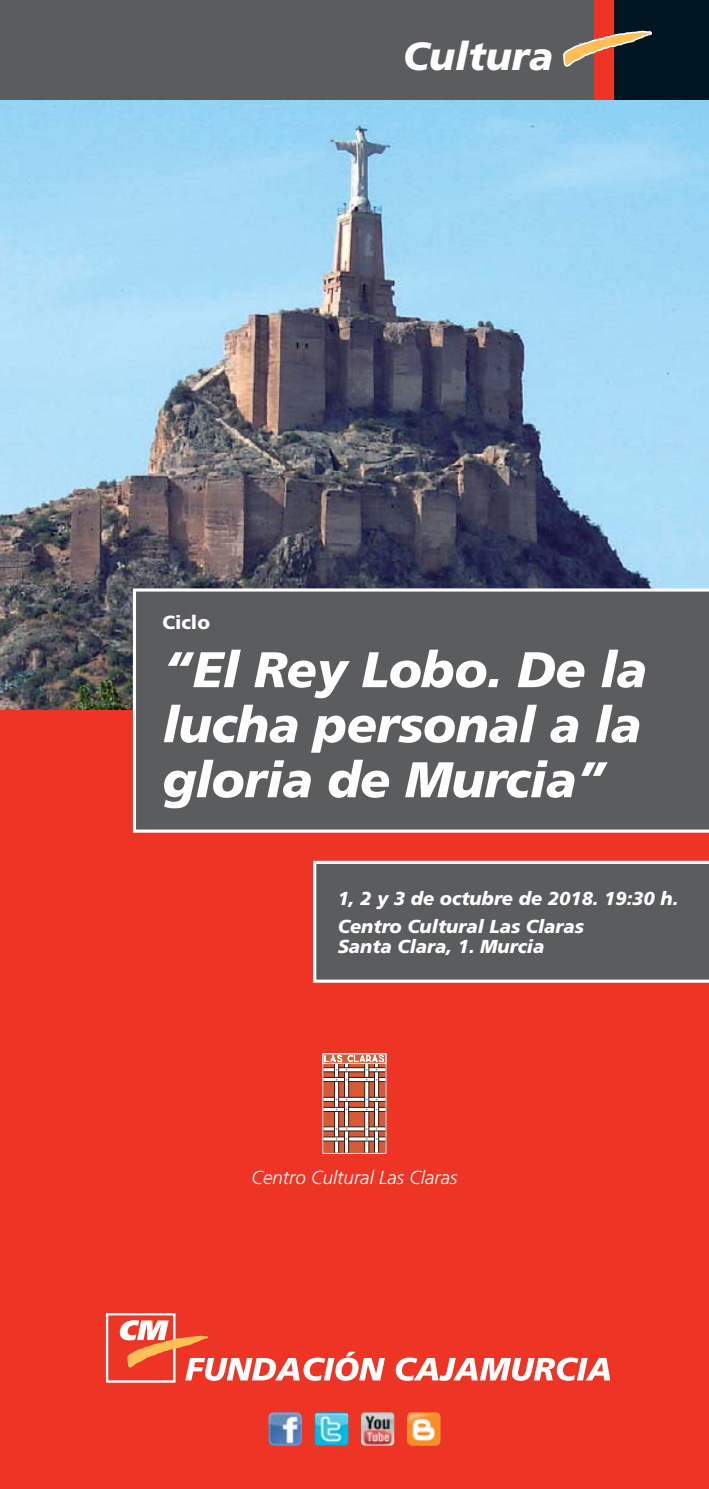
<style>
.page{position:relative;width:709px;height:1489px;background:#fff}
.page>*{position:absolute;margin:0;border:0;box-sizing:border-box;transform-origin:0 0}
.t1{font:italic 900 50px/55px "Frutiger";letter-spacing:-.01em;color:#fff;text-align:justify}
.t2{font:italic 900 39.25px "Frutiger";color:#fff}
.t3{font:900 19px "Frutiger";color:#fff}
.t4{font:italic 900 18.75px/27.8px "Frutiger";color:#fff}
.t5{font:italic 300 18.75px "Frutiger";color:#fff}
</style>
<div class="page">
<div style="left:0;top:97px;width:709px;height:1391px;background:#ee3424"></div>
<img style="left:0;top:100px;width:709px;height:610px">
<div style="left:133px;top:588px;width:576px;height:244px;background:#5b5c5e"></div>
<svg style="left:313px;top:860px;width:396px;height:122px;background:#686668"></svg>
<div style="left:594px;top:0;width:20px;height:100px;background:#ee3424"></div>
<div style="left:0;top:0;width:594px;height:100px;background:#5b5c5e"></div>
<div style="left:614px;top:0;width:95px;height:100px;background:#001522"></div>
<svg style="left:563px;top:30px;width:89px;height:37px"></svg>
<svg style="left:324px;top:1063px;width:60px;height:88px;background:#c45637"></svg>
<svg style="left:379px;top:1136px;width:5px;height:5px"></svg>
<svg style="left:374px;top:1063px;width:5px;height:88px"></svg>
<svg style="left:369px;top:1126px;width:15px;height:4px"></svg>
<svg style="left:344px;top:1063px;width:5px;height:88px"></svg>
<svg style="left:339px;top:1126px;width:25px;height:4px"></svg>
<svg style="left:324px;top:1126px;width:10px;height:4px"></svg>
<svg style="left:339px;top:1097px;width:25px;height:4px"></svg>
<svg style="left:324px;top:1097px;width:10px;height:4px"></svg>
<svg style="left:369px;top:1067px;width:15px;height:4px"></svg>
<svg style="left:324px;top:1055px;width:60px;height:6px"></svg>
<svg style="left:324px;top:1067px;width:10px;height:4px"></svg>
<svg style="left:339px;top:1067px;width:25px;height:4px"></svg>
<svg style="left:334px;top:1063px;width:5px;height:88px"></svg>
<svg style="left:376px;top:1107px;width:8px;height:4px"></svg>
<svg style="left:376px;top:1077px;width:8px;height:4px"></svg>
<svg style="left:324px;top:1077px;width:20px;height:4px"></svg>
<svg style="left:369px;top:1097px;width:15px;height:4px"></svg>
<svg style="left:364px;top:1063px;width:5px;height:88px"></svg>
<svg style="left:348px;top:1077px;width:26px;height:4px"></svg>
<svg style="left:324px;top:1107px;width:20px;height:4px"></svg>
<svg style="left:348px;top:1107px;width:26px;height:4px"></svg>
<svg style="left:324px;top:1136px;width:20px;height:5px"></svg>
<svg style="left:348px;top:1136px;width:26px;height:5px"></svg>
<div style="left:322px;top:1053px;width:64px;height:10px;border:1px solid #fff"></div>
<svg style="left:396px;top:1357px;width:214px;height:23px"></svg>
<div style="left:106px;top:1312px;width:69px;height:70px;background:#ee3424;border:2px solid #fff"></div>
<svg style="left:118px;top:1319px;width:267px;height:61px"></svg>
<img style="left:273px;top:1412px;width:28px;height:4px">
<img style="left:315px;top:1412px;width:33px;height:33px">
<img style="left:407px;top:1412px;width:33px;height:33px">
<img style="left:361px;top:1412px;width:33px;height:33px;border-radius:4px">
<h2 class="t2" style="left:403px;top:41px;width:152px">Cultura</h2>
<p class="t3" style="left:162px;top:614px;width:49px">Ciclo</p>
<h1 class="t1" style="left:162px;top:646px;width:486px">“El Rey Lobo. De la lucha personal a la gloria de Murcia”</h1>
<p class="t4" style="left:338px;top:886px;width:342px">1, 2 y 3 de octubre de 2018. 19:30 h.<br>Centro Cultural Las Claras</p>
<p class="t4" style="left:338px;top:934px;width:208px">Santa Clara, 1. Murcia</p>
<p class="t5" style="left:252px;top:1170px;width:207px">Centro Cultural Las Claras</p>
</div>
